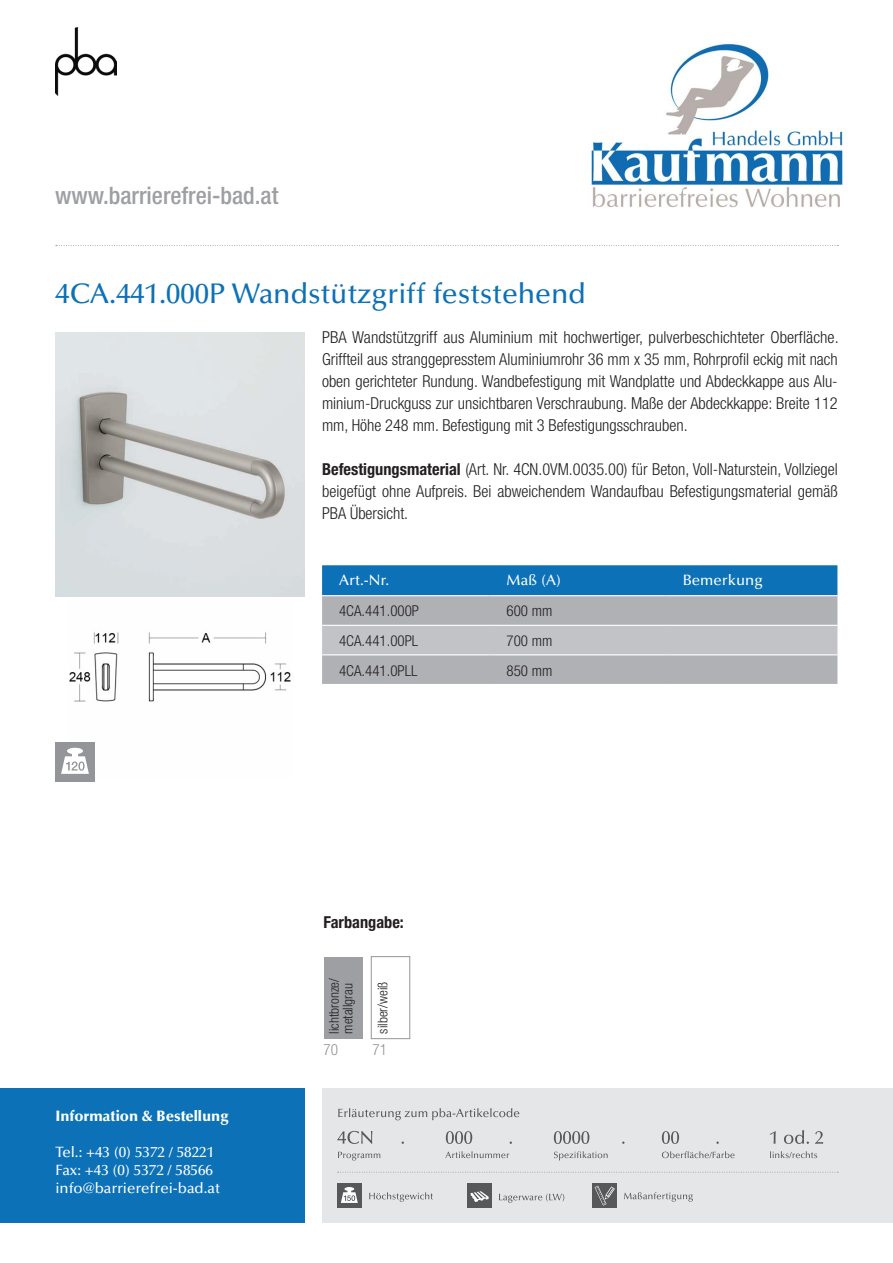
<style>
.page{position:relative;width:893px;height:1263px;background:#fff}
.page>*{position:absolute;margin:0;border:0;box-sizing:border-box;transform-origin:0 0}
.t1{font:500 28.5px "Optima";color:#0c71b7}
.t2{font:500 condensed 24px "Helvetica Neue";color:#9d9fa2}
.t3{font:300 condensed 16.5px/22px "Helvetica Neue";color:#231f20;text-align:justify}
.t4{font:700 condensed 16.5px "Helvetica Neue";color:#231f20}
.t5{font:300 condensed 15.45px "Helvetica Neue";color:#939598}
.t6{font:500 15px "Optima";color:#fff}
.t7{font:300 condensed 15px "Helvetica Neue";color:#231f20}
.t8{font:900 15px "Optima";color:#fff}
.t9{font:300 condensed 13.5px "Helvetica Neue";color:#231f20}
.s1{font-weight:700}
</style>
<div class="page">
<img style="left:70px;top:596px;width:221px;height:106px">
<div style="left:322px;top:1089px;width:571px;height:134px;background:#e5e6e8"></div>
<div style="left:322px;top:565px;width:515px;height:30px;background:#0c71b7"></div>
<div style="left:322px;top:596px;width:515px;height:88px;background:#b0b1b5"></div>
<div style="left:322px;top:626px;width:515px;height:28px;background:#c2c3c6"></div>
<hr style="left:322px;top:625px;width:168px;height:1px;background:#fff">
<hr style="left:490px;top:625px;width:176px;height:1px;background:#fff">
<hr style="left:666px;top:625px;width:171px;height:1px;background:#fff">
<hr style="left:322px;top:654px;width:168px;height:1px;background:#fff">
<hr style="left:490px;top:654px;width:176px;height:1px;background:#fff">
<hr style="left:666px;top:654px;width:171px;height:1px;background:#fff">
<img style="left:588px;top:43px;width:255px;height:165px">
<div style="left:0;top:1089px;width:304px;height:134px;background:#0c71b7"></div>
<img style="left:55px;top:28px;width:62px;height:68px">
<svg style="left:56px;top:245px;width:782px;height:1px"></svg>
<div style="left:337px;top:1183px;width:24px;height:25px;background:#57585a"></div>
<svg style="left:341px;top:1187px;width:17px;height:16px"></svg>
<svg style="left:369px;top:1192px;width:64px;height:10px"></svg>
<svg style="left:338px;top:1108px;width:181px;height:12px"></svg>
<svg style="left:338px;top:1151px;width:479px;height:9px"></svg>
<svg style="left:337px;top:1130px;width:486px;height:14px"></svg>
<div style="left:467px;top:1183px;width:24px;height:25px;background:#57585a"></div>
<svg style="left:471px;top:1191px;width:18px;height:11px"></svg>
<svg style="left:499px;top:1194px;width:65px;height:9px"></svg>
<div style="left:592px;top:1183px;width:24px;height:25px;background:#57585a"></div>
<svg style="left:595px;top:1186px;width:20px;height:19px"></svg>
<svg style="left:624px;top:1192px;width:69px;height:10px"></svg>
<svg style="left:338px;top:1172px;width:500px;height:1px"></svg>
<div style="left:55px;top:742px;width:40px;height:40px;background:#939598"></div>
<svg style="left:61px;top:748px;width:28px;height:26px"></svg>
<img style="left:55px;top:332px;width:249px;height:264px">
<div style="left:324px;top:957px;width:38px;height:81px;background:#9d9fa2"></div>
<div style="left:371px;top:956px;width:39px;height:83px;background:#fff;border:1px solid #939598"></div>
<p class="t2" style="left:55px;top:181px;width:225px">www.barrierefrei-bad.at</p>
<p class="t1" style="left:55px;top:278px;width:532px">4CA.441.000P Wandstützgriff feststehend</p>
<p class="t3" style="left:322px;top:326px;width:518px">PBA Wandstützgriff aus Aluminium mit hochwertiger, pulverbeschichteter Oberfläche.<br>Griffteil aus stranggepresstem Aluminiumrohr 36 mm x 35 mm, Rohrprofil eckig mit nach oben gerichteter Rundung. Wandbefestigung mit Wandplatte und Abdeckkappe aus Alu&shy;minium-Druckguss zur unsichtbaren Verschraubung. Maße der Abdeckkappe: Breite 112 mm, Höhe 248 mm. Befestigung mit 3 Befestigungsschrauben.</p>
<p class="t3" style="left:322px;top:458px;width:517px"><span class="s1">Befestigungsmaterial</span> (Art. Nr. 4CN.0VM.0035.00) für Beton, Voll-Naturstein, Vollziegel beigefügt ohne Aufpreis. Bei abweichendem Wandaufbau Befestigungsmaterial gemäß PBA Übersicht.</p>
<p class="t6" style="left:339px;top:571px;width:52px">Art.-Nr.</p>
<p class="t6" style="left:507px;top:571px;width:56px">Maß (A)</p>
<p class="t6" style="left:683px;top:571px;width:82px">Bemerkung</p>
<p class="t7" style="left:339px;top:602px;width:82px">4CA.441.000P</p>
<p class="t7" style="left:507px;top:602px;width:47px">600 mm</p>
<p class="t7" style="left:339px;top:632px;width:81px">4CA.441.00PL</p>
<p class="t7" style="left:507px;top:632px;width:47px">700 mm</p>
<p class="t7" style="left:339px;top:662px;width:80px">4CA.441.0PLL</p>
<p class="t7" style="left:507px;top:662px;width:47px">850 mm</p>
<p class="t4" style="left:323px;top:912px;width:82px">Farbangabe:</p>
<p class="t8" style="left:55px;top:1107px;width:175px">Information &amp; Bestellung</p>
<p class="t6" style="left:55px;top:1143px;width:160px">Tel.: +43 (0) 5372 / 58221</p>
<p class="t6" style="left:55px;top:1161px;width:159px">Fax: +43 (0) 5372 / 58566</p>
<p class="t6" style="left:55px;top:1179px;width:166px">info@barrierefrei-bad.at</p>
<p class="t9" style="left:326px;top:1034px;width:57px;rotate:-90deg">lichtbronze/</p>
<p class="t9" style="left:340px;top:1034px;width:52px;rotate:-90deg">metallgrau</p>
<p class="t9" style="left:375px;top:1034px;width:53px;rotate:-90deg">silber/weiß</p>
<p class="t5" style="left:323px;top:1041px;width:16px">70</p>
<p class="t5" style="left:372px;top:1041px;width:16px">71</p>
</div>
